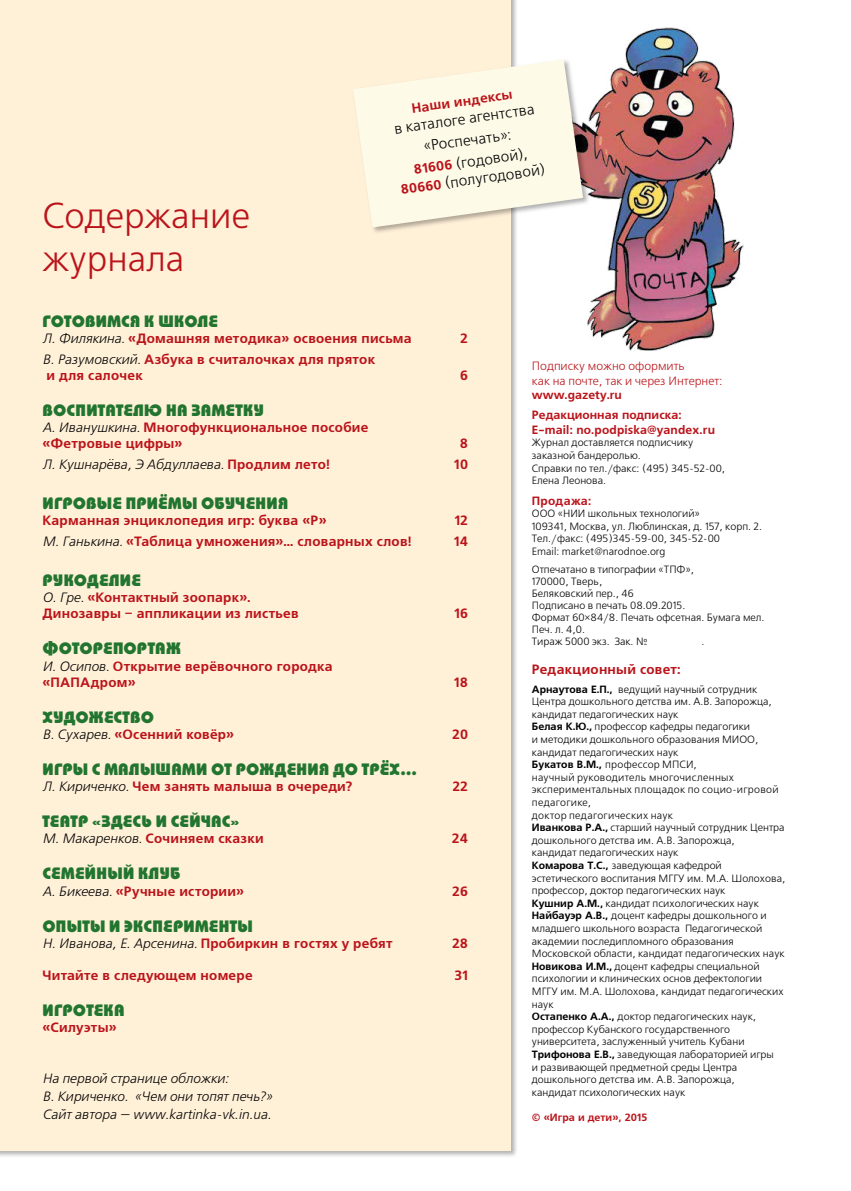
<style>
.page{position:relative;width:851px;height:1191px;background:#fff}
.page>*{position:absolute;margin:0;border:0;box-sizing:border-box;transform-origin:0 0}
.t1{font:36px/43.2px "Free Set C";color:#ba141a}
.t2{font:800 16.5px "Bauhaus C";letter-spacing:.015em;color:#21752f}
.t3{font:15px/21.6px "Free Set C";color:#000;text-align:center}
.t4{font:700 13.5px/16.2px "Free Set C";letter-spacing:.02em;color:#ba141a}
.t5{font:italic 13.5px/18px "Free Set C";color:#000}
.t6{font:700 12px/20.4px "Free Set C";color:#ba141a}
.t7{font:12px/14.4px "Free Set C";color:#ba141a}
.t8{font:700 12px "Free Set C";letter-spacing:.025em;color:#ba141a}
.t9{font:10.5px/12.6px "Free Set C";color:#000}
.t10{font:700 10.5px "Free Set C";color:#ba141a}
.s1{font-weight:700;font-size:13.5px;color:#ba141a}
.s2{font-weight:400;font-style:italic;color:#000}
.s3{font-weight:700;font-style:normal;color:#ba141a}
.s4{font-family:"Daxline Cyr";font-weight:300}
.s5{font-weight:700}
</style>
<div class="page">
<div style="left:0;top:0;width:510px;height:1150px;background:#fff0d8"></div>
<img style="left:587px;top:28px;width:156px;height:323px">
<svg style="left:373px;top:59px;width:217px;height:175px"></svg>
<svg style="left:353px;top:60px;width:230px;height:167px"></svg>
<p class="t4" style="left:410px;top:101px;width:103px;rotate:-8deg">Наши индексы</p>
<h3 class="t3" style="left:393px;top:118px;width:143px;rotate:-8deg">в каталоге агентства «Роспечать»:<br><span class="s1">81606</span> (годовой),</h3>
<h3 class="t3" style="left:399px;top:179px;width:147px;rotate:-8deg"><span class="s1">80660</span> (полугодовой)</h3>
<h1 class="t1" style="left:43px;top:196px;width:209px">Cодержание журнала</h1>
<h2 class="t2" style="left:43px;top:311px;width:177px">ГОТОВИМСЯ К ШКОЛЕ</h2>
<p class="t4" style="left:43px;top:331px;width:370px"><span class="s2">Л. Филякина.</span> «Домашняя методика» освоения письма</p>
<p class="t4" style="left:460px;top:331px;width:9px">2</p>
<p class="t4" style="left:43px;top:351px;width:334px"><span class="s2">В. Разумовский.</span> Азбука в считалочках для пряток и для салочек</p>
<p class="t4" style="left:460px;top:367px;width:9px">6</p>
<h2 class="t2" style="left:43px;top:400px;width:223px">ВОСПИТАТЕЛЮ НА ЗАМЕТКУ</h2>
<p class="t4" style="left:43px;top:420px;width:327px"><span class="s2">А. Иванушкина.</span> Многофункциональное пособие «Фетровые цифры»</p>
<p class="t4" style="left:460px;top:436px;width:10px">8</p>
<p class="t5" style="left:43px;top:455px;width:289px">Л. Кушнарёва, Э Абдуллаева. <span class="s3">Продлим лето!</span></p>
<p class="t4" style="left:454px;top:456px;width:16px">10</p>
<h2 class="t2" style="left:43px;top:493px;width:247px">ИГРОВЫЕ ПРИЁМЫ ОБУЧЕНИЯ</h2>
<p class="t4" style="left:43px;top:513px;width:285px">Карманная энциклопедия игр: буква «Р»</p>
<p class="t4" style="left:454px;top:513px;width:15px">12</p>
<p class="t4" style="left:43px;top:533px;width:370px"><span class="s2">М. Ганькина.</span> «Таблица умножения»… словарных слов!</p>
<p class="t4" style="left:454px;top:533px;width:16px">14</p>
<h2 class="t2" style="left:43px;top:570px;width:100px">РУКОДЕЛИЕ</h2>
<p class="t4" style="left:43px;top:590px;width:257px"><span class="s2">О. Гре.</span> «Контактный зоопарк».<br>Динозавры – аппликации из листьев</p>
<p class="t4" style="left:454px;top:606px;width:15px">16</p>
<h2 class="t2" style="left:43px;top:639px;width:140px">ФОТОРЕПОРТАЖ</h2>
<p class="t4" style="left:43px;top:658px;width:291px"><span class="s2">И. Осипов.</span> Открытие верёвочного городка «ПАПАдром»</p>
<p class="t4" style="left:454px;top:674px;width:16px">18</p>
<h2 class="t2" style="left:43px;top:707px;width:113px">ХУДОЖЕСТВО</h2>
<p class="t4" style="left:43px;top:726px;width:193px"><span class="s2">В. Сухарев.</span> «Осенний ковёр»</p>
<p class="t4" style="left:452px;top:726px;width:17px">20</p>
<h2 class="t2" style="left:43px;top:759px;width:376px">ИГРЫ С МАЛЫШАМИ ОТ РОЖДЕНИЯ ДО ТРЁХ…</h2>
<p class="t4" style="left:43px;top:779px;width:312px"><span class="s2">Л. Кириченко.</span> Чем занять малыша в очереди?</p>
<p class="t4" style="left:452px;top:779px;width:17px">22</p>
<h2 class="t2" style="left:43px;top:811px;width:198px">ТЕАТР «ЗДЕСЬ И СЕЙЧАС»</h2>
<p class="t4" style="left:43px;top:831px;width:223px"><span class="s2">М. Макаренков.</span> Сочиняем сказки</p>
<p class="t4" style="left:452px;top:831px;width:18px">24</p>
<h2 class="t2" style="left:43px;top:864px;width:140px">СЕМЕЙНЫЙ КЛУБ</h2>
<p class="t4" style="left:43px;top:883px;width:203px"><span class="s2">А. Бикеева.</span> «Ручные истории»</p>
<p class="t4" style="left:452px;top:883px;width:17px">26</p>
<h2 class="t2" style="left:43px;top:916px;width:211px">ОПЫТЫ И ЭКСПЕРИМЕНТЫ</h2>
<p class="t4" style="left:43px;top:935px;width:351px"><span class="s2">Н. Иванова, Е. Арсенина.</span> Пробиркин в гостях у ребят</p>
<p class="t4" style="left:452px;top:935px;width:17px">28</p>
<p class="t4" style="left:43px;top:968px;width:212px">Читайте в следующем номере</p>
<p class="t4" style="left:454px;top:968px;width:15px">31</p>
<h2 class="t2" style="left:43px;top:1000px;width:83px">ИГРОТЕКА</h2>
<p class="t4" style="left:43px;top:1020px;width:76px">«Силуэты»</p>
<p class="t5" style="left:43px;top:1069px;width:231px">На первой странице обложки:<br>В. Кириченко. «Чем они топят печь?»<br>Сайт автора — www.kartinka-vk.in.ua.</p>
<p class="t7" style="left:531px;top:359px;width:192px">Подписку можно оформить<br>как на почте, так и через Интернет:</p>
<p class="t6" style="left:531px;top:385px;width:151px">www.gazety.ru<br>Редакционная подписка:</p>
<p class="t6" style="left:531px;top:420px;width:185px">E-mail: no.podpiska@yandex.ru</p>
<p class="t9" style="left:531px;top:437px;width:195px">Журнал доставляется подписчику заказной бандеролью.<br>Справки по тел./факс: (495) 345-52-00,<br>Елена Леонова.</p>
<p class="t8" style="left:531px;top:493px;width:61px">Продажа:</p>
<p class="t9" style="left:531px;top:508px;width:232px">ООО «НИИ школьных технологий»<br>109341, Москва, ул. Люблинская, д. 157, корп. 2.<br>Тел./факс: (495)345-59-00, 345-52-00<br>Email: market@narodnoe.org</p>
<p class="t9" style="left:531px;top:564px;width:234px;line-height:12px">Отпечатано в типографии «ТПФ»,<br>170000, Тверь,<br>Беляковский пер., 46<br>Подписано в печать 08.09.2015.<br>Формат 60<span class="s4">×</span>84/8. Печать офсетная. Бумага мел.<br>Печ. л. 4,0.<br>Тираж 5000 экз. Зак. №</p>
<p class="t9" style="left:701px;top:635px;width:4px">.</p>
<p class="t4" style="left:531px;top:661px;width:150px">Редакционный совет:</p>
<p class="t9" style="left:531px;top:683px;width:255px"><span class="s5">Арнаутова Е.П.,</span> ведущий научный сотрудник Центра дошкольного детства им. А.В. Запорожца, кандидат педагогических наук<br><span class="s5">Белая К.Ю.,</span> профессор кафедры педагогики<br>и методики дошкольного образования МИОО, кандидат педагогических наук<br><span class="s5">Букатов В.М.,</span> профессор МПСИ,<br>научный руководитель многочисленных экспериментальных площадок по социо-игровой педагогике,<br>доктор педагогических наук<br><span class="s5">Иванкова Р.А.,</span> старший научный сотрудник Центра дошкольного детства им. А.В. Запорожца,<br>кандидат педагогических наук<br><span class="s5">Комарова Т.С.,</span> заведующая кафедрой эстетического воспитания МГГУ им. М.А. Шолохова, профессор, доктор педагогических наук<br><span class="s5">Кушнир А.М.,</span> кандидат психологических наук <span class="s5">Найбауэр А.В.,</span> доцент кафедры дошкольного и младшего школьного возраста Педагогической академии последипломного образования Московской области, кандидат педагогических наук <span class="s5">Новикова И.М.,</span> доцент кафедры специальной психологии и клинических основ дефектологии МГГУ им. М.А. Шолохова, кандидат педагогических наук<br><span class="s5">Остапенко А.А.,</span> доктор педагогических наук, профессор Кубанского государственного университета, заслуженный учитель Кубани <span class="s5">Трифонова Е.В.,</span> заведующая лабораторией игры<br>и развивающей предметной среды Центра дошкольного детства им. А.В. Запорожца,<br>кандидат психологических наук</p>
<p class="t10" style="left:531px;top:1111px;width:117px">© «Игра и дети», 2015</p>
</div>
